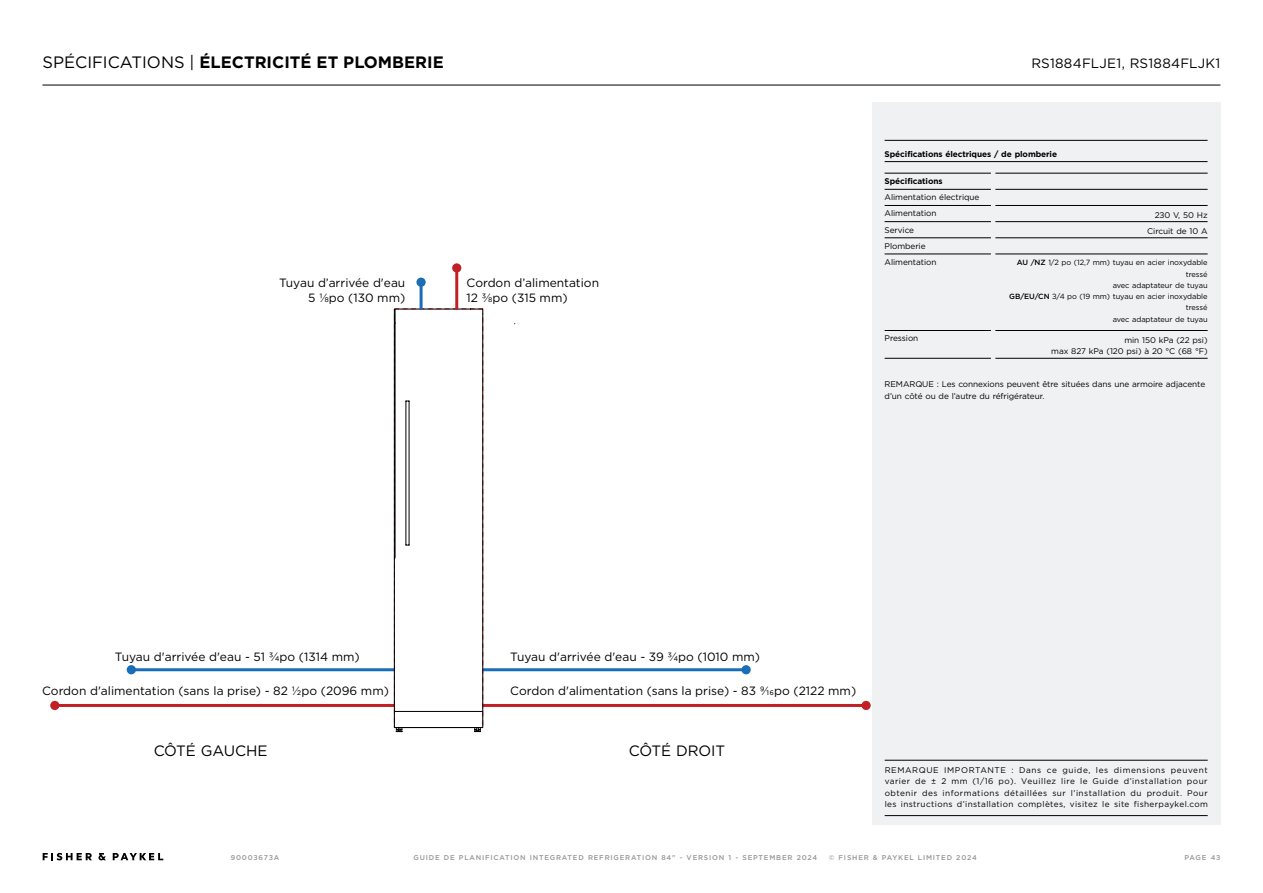
<style>
.page{position:relative;width:1263px;height:893px;background:#fff}
.page>*{position:absolute;margin:0;border:0;box-sizing:border-box;transform-origin:0 0}
.t1{font:700 16.5px "Gotham";color:#000}
.t2{font:15px "Gotham";letter-spacing:-.01em;color:#000}
.t3{font:13.5px "Gotham";letter-spacing:.02em;color:#000}
.t4{font:12px/14.4px "Gotham";color:#000}
.t5{font:8.25px/11.2px "Gotham";letter-spacing:-.01em;color:#000}
.t6{font:700 8.25px "Gotham";letter-spacing:-.01em;color:#000}
.t7{font:7.5px/11.2px "Gotham";letter-spacing:-.01em;color:#000;text-align:right}
.t8{font:500 6.9px "Gotham";letter-spacing:.115em;color:#939598}
.s1{font-weight:400}
.s2{font-weight:500}
</style>
<div class="page">
<hr style="left:43px;top:85px;width:1177px;height:1px;background:#000">
<div style="left:872px;top:102px;width:348px;height:723px;background:#eff1f2"></div>
<hr style="left:885px;top:760px;width:323px;height:1px;background:#000">
<hr style="left:885px;top:815px;width:323px;height:1px;background:#000">
<svg style="left:43px;top:853px;width:49px;height:7px"></svg>
<svg style="left:98px;top:853px;width:8px;height:7px"></svg>
<svg style="left:113px;top:853px;width:50px;height:7px"></svg>
<hr style="left:483px;top:704px;width:383px;height:3px;background:#c12026">
<div style="left:861px;top:701px;width:10px;height:9px;background:#c12026;border-radius:50%"></div>
<hr style="left:483px;top:668px;width:263px;height:3px;background:#186eb7">
<div style="left:741px;top:665px;width:10px;height:9px;background:#186eb7;border-radius:50%"></div>
<hr style="left:55px;top:704px;width:339px;height:3px;background:#c12026">
<div style="left:50px;top:701px;width:9px;height:9px;background:#c12026;border-radius:50%"></div>
<hr style="left:131px;top:668px;width:263px;height:3px;background:#186eb7">
<div style="left:127px;top:665px;width:9px;height:9px;background:#186eb7;border-radius:50%"></div>
<svg style="left:394px;top:400px;width:89px;height:332px"></svg>
<div style="left:394px;top:308px;width:89px;height:420px;border:1px solid #000"></div>
<hr style="left:455px;top:268px;width:3px;height:41px;background:#c12026">
<div style="left:452px;top:263px;width:9px;height:10px;background:#c12026;border-radius:50%"></div>
<hr style="left:420px;top:282px;width:3px;height:27px;background:#186eb7">
<div style="left:416px;top:278px;width:10px;height:9px;background:#186eb7;border-radius:50%"></div>
<hr style="left:884px;top:140px;width:323px;height:1px;background:#000">
<hr style="left:884px;top:161px;width:323px;height:1px;background:#000">
<hr style="left:995px;top:173px;width:212px;height:1px;background:#000">
<hr style="left:995px;top:189px;width:212px;height:1px;background:#000">
<hr style="left:995px;top:205px;width:212px;height:1px;background:#000">
<hr style="left:995px;top:221px;width:212px;height:1px;background:#000">
<hr style="left:995px;top:238px;width:212px;height:1px;background:#000">
<hr style="left:995px;top:254px;width:212px;height:1px;background:#000">
<hr style="left:995px;top:330px;width:212px;height:1px;background:#000">
<hr style="left:995px;top:358px;width:212px;height:1px;background:#000">
<hr style="left:884px;top:173px;width:107px;height:1px;background:#000">
<hr style="left:884px;top:189px;width:107px;height:1px;background:#000">
<hr style="left:884px;top:205px;width:107px;height:1px;background:#000">
<hr style="left:884px;top:221px;width:107px;height:1px;background:#000">
<hr style="left:884px;top:238px;width:107px;height:1px;background:#000">
<hr style="left:884px;top:254px;width:107px;height:1px;background:#000">
<hr style="left:884px;top:330px;width:107px;height:1px;background:#000">
<hr style="left:884px;top:358px;width:107px;height:1px;background:#000">
<h1 class="t1" style="left:43px;top:51px;width:403px"><span class="s1">SPÉCIFICATIONS |</span> ÉLECTRICITÉ ET PLOMBERIE</h1>
<h3 class="t3" style="left:1031px;top:55px;width:191px">RS1884FLJE1, RS1884FLJK1</h3>
<h3 class="t4" style="left:279px;top:276px;width:128px;text-align:right">Tuyau d’arrivée d'eau<br>5 1/8po (130 mm)</h3>
<h3 class="t4" style="left:467px;top:276px;width:134px">Cordon d’alimentation<br>12 3/8po (315 mm)</h3>
<p class="t6" style="left:884px;top:149px;width:174px">Spécifications électriques / de plomberie</p>
<p class="t6" style="left:884px;top:176px;width:60px">Spécifications</p>
<p class="t5" style="left:884px;top:189px;width:96px;line-height:16.2px">Alimentation électrique<br>Alimentation</p>
<p class="t5" style="left:1155px;top:209px;width:54px">230 V, 50 Hz</p>
<p class="t5" style="left:884px;top:224px;width:31px">Service</p>
<p class="t5" style="left:1147px;top:225px;width:62px">Circuit de 10 A</p>
<p class="t5" style="left:884px;top:237px;width:53px;line-height:16.2px">Plomberie<br>Alimentation</p>
<p class="t7" style="left:1009px;top:257px;width:200px"><span class="s2">AU /NZ</span> 1/2 po (12,7 mm) tuyau en acier inoxydable tressé<br>avec adaptateur de tuyau<br><span class="s2">GB/EU/CN</span> 3/4 po (19 mm) tuyau en acier inoxydable tressé<br>avec adaptateur de tuyau</p>
<p class="t5" style="left:884px;top:333px;width:35px">Pression</p>
<p class="t5" style="left:1051px;top:334px;width:158px;text-align:right">min 150 kPa (22 psi)<br>max 827 kPa (120 psi) à 20 °C (68 °F)</p>
<p class="t5" style="left:884px;top:378px;width:322px;line-height:12px">REMARQUE : Les connexions peuvent être situées dans une armoire adjacente d’un côté ou de l’autre du réfrigérateur.</p>
<h3 class="t4" style="left:115px;top:650px;width:246px">Tuyau d'arrivée d'eau - 51 3/4po (1314 mm)</h3>
<h3 class="t4" style="left:42px;top:683px;width:348px">Cordon d'alimentation (sans la prise) - 82 1/2po (2096 mm)</h3>
<h3 class="t4" style="left:510px;top:650px;width:251px">Tuyau d'arrivée d'eau - 39 3/4po (1010 mm)</h3>
<h3 class="t4" style="left:510px;top:683px;width:347px">Cordon d'alimentation (sans la prise) - 83 9/16po (2122 mm)</h3>
<h2 class="t2" style="left:154px;top:741px;width:115px">CÔTÉ GAUCHE</h2>
<h2 class="t2" style="left:629px;top:741px;width:98px">CÔTÉ DROIT</h2>
<p class="t5" style="left:885px;top:764px;width:325px;text-align:justify">REMARQUE IMPORTANTE : Dans ce guide, les dimensions peuvent varier de ± 2 mm (1/16 po). Veuillez lire le Guide d’installation pour obtenir des informations détaillées sur l’installation du produit. Pour les instructions d’installation complètes, visitez le site fisherpaykel.com</p>
<p class="t8" style="left:231px;top:853px;width:50px">90003673A</p>
<p class="t8" style="left:413px;top:853px;width:405px">GUIDE DE PLANIFICATION INTEGRATED REFRIGERATION 84" - VERSION 1 - SEPTEMBER 2024</p>
<p class="t8" style="left:829px;top:853px;width:150px">© FISHER &amp; PAYKEL LIMITED 2024</p>
<p class="t8" style="left:1185px;top:853px;width:37px">PAGE 43</p>
</div>
